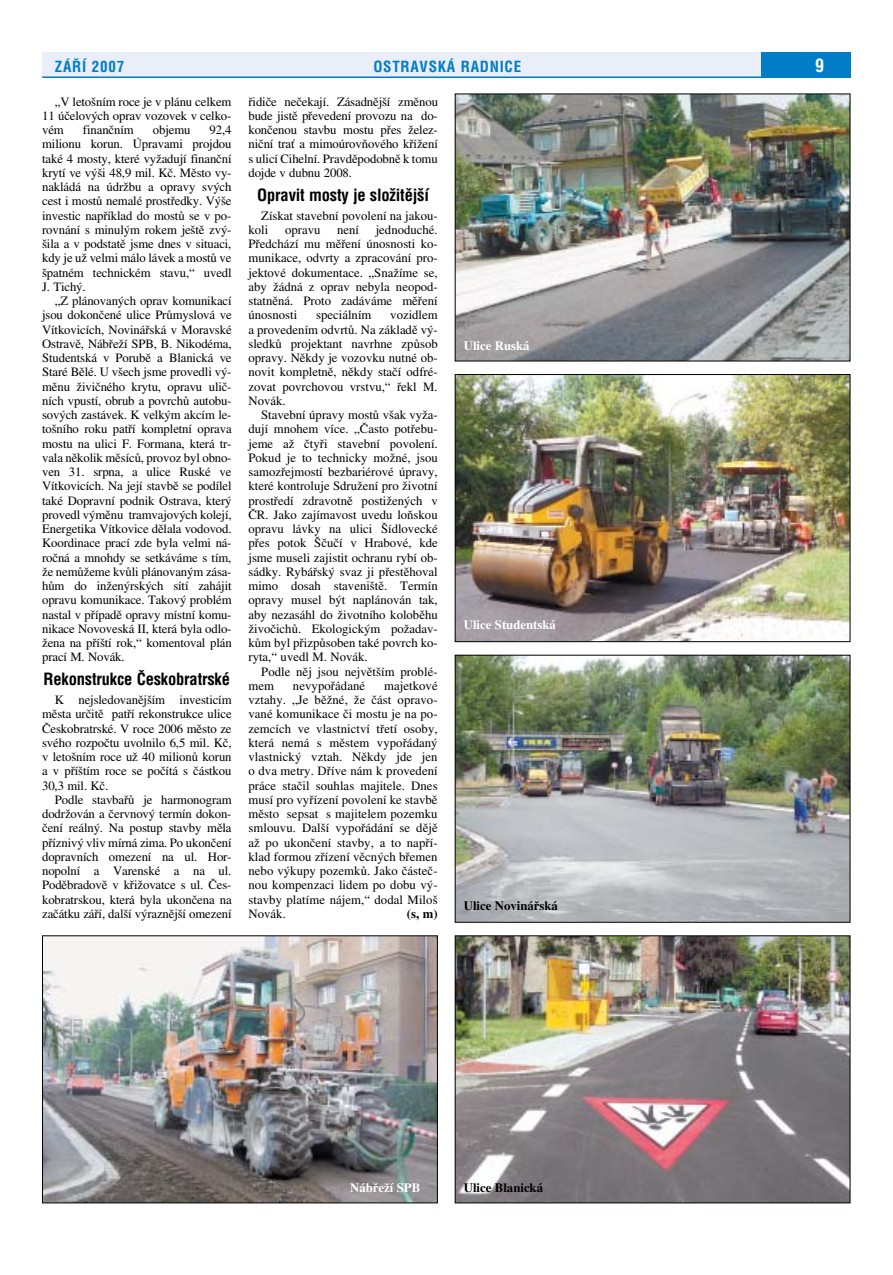
<style>
.page{position:relative;width:893px;height:1275px;background:#fff}
.page>*{position:absolute;margin:0;border:0;box-sizing:border-box;transform-origin:0 0}
.t1{font:700 18px "Helvetica Condensed CE";color:#fff}
.t2{font:700 16.5px "Helvetica Condensed CE";letter-spacing:-.01em;color:#000}
.t3{font:700 15px "Helvetica Condensed CE";letter-spacing:.05em;color:#007dc6}
.t4{font:12.75px/14.2px "Times CE";letter-spacing:-.01em;color:#000;text-align:justify}
.t5{font:700 12.75px "Times CE";color:#fff}
.t6{font:700 12.75px "Times CE";color:#000}
</style>
<div class="page">
<div style="left:42px;top:52px;width:808px;height:25px;background:#e9eef8"></div>
<div style="left:761px;top:52px;width:89px;height:25px;background:#007dc6"></div>
<hr style="left:42px;top:76px;width:808px;height:2px;background:#007dc6">
<img style="left:457px;top:96px;width:391px;height:263px">
<img style="left:457px;top:376px;width:391px;height:264px">
<div style="left:455px;top:374px;width:395px;height:268px;border:1px solid #000"></div>
<img style="left:457px;top:657px;width:391px;height:264px">
<div style="left:455px;top:655px;width:395px;height:268px;border:1px solid #000"></div>
<img style="left:457px;top:937px;width:391px;height:264px">
<div style="left:455px;top:935px;width:395px;height:268px;border:1px solid #000"></div>
<img style="left:44px;top:937px;width:392px;height:264px">
<div style="left:42px;top:935px;width:396px;height:268px;border:1px solid #000"></div>
<p class="t3" style="left:55px;top:60px;width:71px">ZÁ¤Í 2007</p>
<p class="t3" style="left:373px;top:60px;width:149px">OSTRAVSKÁ RADNICE</p>
<h1 class="t1" style="left:815px;top:58px;width:10px">9</h1>
<p class="t4" style="left:42px;top:95px;width:191px;text-indent:13px">„V letošním roce je v plánu celkem 11 účelových oprav vozovek v celko&shy;vém</p>
<p class="t4" style="left:248px;top:95px;width:191px">řidiče nečekají. Zásadnější změnou bude jistě převedení provozu na do&shy;končenou stavbu mostu přes želez&shy;niční trať a mimoúrovňového křížení s ulicí Cihelní. Pravděpodobně k tomu dojde v dubnu 2008.</p>
<p class="t2" style="left:257px;top:188px;width:173px">Opravit mosty je sloÏitûj‰í</p>
<p class="t4" style="left:248px;top:209px;width:191px;text-indent:13px">Získat stavební povolení na jakou&shy;koli</p>
<p class="t4" style="left:83px;top:124px;width:52px">finančním</p>
<p class="t4" style="left:153px;top:124px;width:39px">objemu</p>
<p class="t4" style="left:42px;top:124px;width:191px;text-indent:167px">92,4 milionu korun. Úpravami projdou také 4 mosty, které vyžadují finanční krytí ve výši 48,9 mil. Kč. Město vy&shy;nakládá na údržbu a opravy svých cest i mostů nemalé prostředky. Výše investic například do mostů se v po&shy;rovnání s minulým rokem ještě zvý&shy;šila a v podstatě jsme dnes v situaci, kdy je už velmi málo lávek a mostů ve špatném technickém stavu,“ uvedl J. Tichý.</p>
<p class="t4" style="left:42px;top:295px;width:191px;text-indent:13px">„Z plánovaných oprav komunikací jsou dokončené ulice Průmyslová ve Vítkovicích, Novinářská v Moravské Ostravě, Nábřeží SPB, B. Nikodéma, Studentská v Porubě a Blanická ve Staré Bělé. U všech jsme provedli vý&shy;měnu živičného krytu, opravu ulič&shy;ních vpustí, obrub a povrchů autobu&shy;sových zastávek. K velkým akcím le&shy;tošního roku patří kompletní oprava mostu na ulici F. Formana, která tr&shy;vala několik měsíců, provoz byl obno&shy;ven 31. srpna, a ulice Ruské ve Vítkovicích. Na její stavbě se podílel také Dopravní podnik Ostrava, který provedl výměnu tramvajových kolejí, Energetika Vítkovice dělala vodovod.<br>Koordinace prací zde byla velmi ná&shy;ročná a mnohdy se setkáváme s tím, že nemůžeme kvůli plánovaným zása&shy;hům do inženýrských sítí zahájit opravu komunikace. Takový problém nastal v případě opravy místní komu&shy;nikace Novoveská II, která byla odlo&shy;žena na příští rok,“ komentoval plán prací M. Novák.</p>
<p class="t2" style="left:44px;top:672px;width:188px">Rekonstrukce âeskobratrské</p>
<p class="t4" style="left:42px;top:694px;width:191px;text-indent:13px">K nejsledovanějším investicím města určitě patří rekonstrukce ulice Českobratrské. V roce 2006 město ze svého rozpočtu uvolnilo 6,5 mil. Kč, v letošním roce už 40 milionů korun a v příštím roce se počítá s částkou 30,3 mil. Kč.</p>
<p class="t4" style="left:42px;top:794px;width:191px;text-indent:13px">Podle stavbařů je harmonogram dodržován a červnový termín dokon&shy;čení reálný. Na postup stavby měla příznivý vliv mírná zima. Po ukončení dopravních omezení na ul. Hor&shy;nopolní a Varenské a na ul.<br>Poděbradově v křižovatce s ul. Čes&shy;kobratrskou, která byla ukončena na začátku září, další výraznější omezení</p>
<p class="t4" style="left:248px;top:224px;width:191px;text-indent:127px">jednoduché.<br>Předchází mu měření únosnosti ko&shy;munikace, odvrty a zpracování pro&shy;jektové dokumentace. „Snažíme se, aby žádná z oprav nebyla neopod&shy;statněná. Proto zadáváme měření únosnosti</p>
<p class="t4" style="left:285px;top:224px;width:37px">opravu</p>
<p class="t4" style="left:337px;top:224px;width:23px">není</p>
<p class="t4" style="left:248px;top:309px;width:191px;text-indent:142px">vozidlem a provedením odvrtů. Na základě vý&shy;sledků projektant navrhne způsob opravy. Někdy je vozovku nutné ob&shy;novit kompletně, někdy stačí odfré&shy;zovat povrchovou vrstvu,“ řekl M.<br>Novák.</p>
<p class="t4" style="left:248px;top:409px;width:191px;text-indent:13px">Stavební úpravy mostů však vyža&shy;dují mnohem více. „Často potřebu&shy;jeme až čtyři stavební povolení.<br>Pokud je to technicky možné, jsou samozřejmostí bezbariérové úpravy, které kontroluje Sdružení pro životní prostředí zdravotně postižených v ČR. Jako zajímavost uvedu loňskou opravu lávky na ulici Šídlovecké přes potok Ščučí v Hrabové, kde jsme museli zajistit ochranu rybí ob&shy;sádky. Rybářský svaz ji přestěhoval mimo dosah staveniště. Termín opravy musel být naplánován tak, aby nezasáhl do životního koloběhu živočichů. Ekologickým požadav&shy;kům byl přizpůsoben také povrch ko&shy;ryta,“ uvedl M. Novák.</p>
<p class="t4" style="left:248px;top:665px;width:191px;text-indent:13px">Podle něj jsou největším problé&shy;mem</p>
<p class="t4" style="left:316px;top:309px;width:57px">speciálním</p>
<p class="t5" style="left:464px;top:342px;width:67px">Ulice Ruská</p>
<p class="t5" style="left:464px;top:621px;width:94px">Ulice Studentská</p>
<p class="t4" style="left:248px;top:680px;width:191px;text-indent:136px">majetkové vztahy. „Je běžné, že část opravo&shy;vané komunikace či mostu je na po&shy;zemcích ve vlastnictví třetí osoby, která nemá s městem vypořádaný vlastnický vztah. Někdy jde jen o dva metry. Dříve nám k provedení práce stačil souhlas majitele. Dnes musí pro vyřízení povolení ke stavbě město sepsat s majitelem pozemku smlouvu. Další vypořádání se dějě až po ukončení stavby, a to napří&shy;klad formou zřízení věcných břemen nebo výkupy pozemků. Jako částeč&shy;nou kompenzaci lidem po dobu vý&shy;stavby platíme nájem,“ dodal Miloš Novák.</p>
<p class="t4" style="left:293px;top:680px;width:74px">nevypořádané</p>
<p class="t6" style="left:464px;top:902px;width:96px">Ulice Novinářská</p>
<p class="t6" style="left:406px;top:910px;width:33px">(s, m)</p>
<p class="t5" style="left:350px;top:1183px;width:72px">Nábřeží SPB</p>
<p class="t6" style="left:464px;top:1183px;width:81px">Ulice Blanická</p>
</div>
